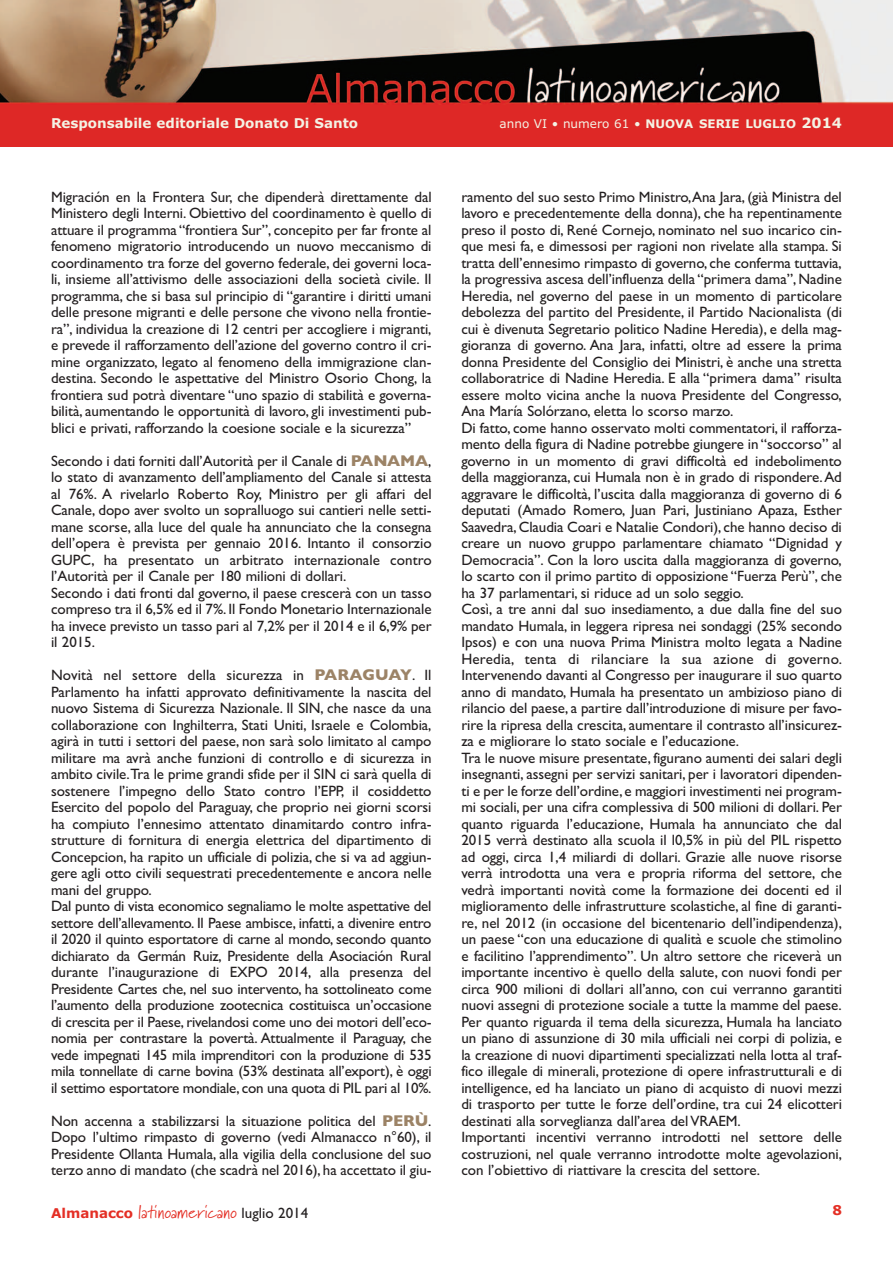
<style>
.page{position:relative;width:893px;height:1263px;background:#fff}
.page>*{position:absolute;margin:0;border:0;box-sizing:border-box;transform-origin:0 0}
.t1{font:18px "Marydale";letter-spacing:.01em;color:#e42f25}
.t2{font:15px/16.5px "Gill Sans";letter-spacing:-.005em;color:#231f20}
.t3{font:700 13.5px "Verdana";color:#f4f2e4}
.t4{font:700 13.5px "Verdana";color:#e42f25}
.t5{font:12px "Verdana";color:#f4f2e4}
.s1{font-weight:700;font-size:11.85px}
.s2{font-weight:700;font-size:14.25px}
.s3{font-weight:700;font-size:15.75px;color:#9c8366}
.s4{font-family:"Verdana";font-weight:700;font-size:13.5px}
.s5{font-family:"Gill Sans";font-size:15px;color:#231f20}
</style>
<div class="page">
<img style="left:0;top:0;width:893px;height:105px">
<div style="left:0;top:105px;width:893px;height:42px;background:#de2826"></div>
<p class="t3" style="left:51px;top:115px;width:309px">Responsabile editoriale Donato Di Santo</p>
<p class="t5" style="left:500px;top:117px;width:344px">anno VI • numero 61 • <span class="s1">NUOVA SERIE LUGLIO</span> <span class="s2">2014</span></p>
<p class="t2" style="left:51px;top:188px;width:382px;text-align:justify">Migración en la Frontera Sur, che dipenderà direttamente dal Ministero degli Interni. Obiettivo del coordinamento è quello di attuare il programma “frontiera Sur”, concepito per far fronte al fenomeno migratorio introducendo un nuovo meccanismo di coordinamento tra forze del governo federale, dei governi loca&shy;li, insieme all’attivismo delle associazioni della società civile. Il programma, che si basa sul principio di “garantire i diritti umani delle presone migranti e delle persone che vivono nella frontie&shy;ra”, individua la creazione di 12 centri per accogliere i migranti, e prevede il rafforzamento dell’azione del governo contro il cri&shy;mine organizzato, legato al fenomeno della immigrazione clan&shy;destina. Secondo le aspettative del Ministro Osorio Chong, la frontiera sud potrà diventare “uno spazio di stabilità e governa&shy;bilità, aumentando le opportunità di lavoro, gli investimenti pub&shy;blici e privati, rafforzando la coesione sociale e la sicurezza”</p>
<p class="t2" style="left:51px;top:452px;width:382px">Secondo i dati forniti dall’Autorità per il Canale di <span class="s3">PANAMA</span>, lo stato di avanzamento dell’ampliamento del Canale si attesta al 76%. A rivelarlo Roberto Roy, Ministro per gli affari del Canale, dopo aver svolto un sopralluogo sui cantieri nelle setti&shy;mane scorse, alla luce del quale ha annunciato che la consegna dell’opera è prevista per gennaio 2016. Intanto il consorzio GUPC, ha presentato un arbitrato internazionale contro l’Autorità per il Canale per 180 milioni di dollari.<br>Secondo i dati fronti dal governo, il paese crescerà con un tasso compreso tra il 6,5% ed il 7%.Il Fondo Monetario Internazionale ha invece previsto un tasso pari al 7,2% per il 2014 e il 6,9% per il 2015.</p>
<p class="t2" style="left:51px;top:667px;width:382px">Novità nel settore della sicurezza in <span class="s3">PARAGUAY</span>. Il Parlamento ha infatti approvato definitivamente la nascita del nuovo Sistema di Sicurezza Nazionale. Il SIN, che nasce da una collaborazione con Inghilterra, Stati Uniti, Israele e Colombia, agirà in tutti i settori del paese, non sarà solo limitato al campo militare ma avrà anche funzioni di controllo e di sicurezza in ambito civile.Tra le prime grandi sfide per il SIN ci sarà quella di sostenere l’impegno dello Stato contro l’EPP, il cosiddetto Esercito del popolo del Paraguay, che proprio nei giorni scorsi ha compiuto l’ennesimo attentato dinamitardo contro infra&shy;strutture di fornitura di energia elettrica del dipartimento di Concepcion, ha rapito un ufficiale di polizia, che si va ad aggiun&shy;gere agli otto civili sequestrati precedentemente e ancora nelle mani del gruppo.<br>Dal punto di vista economico segnaliamo le molte aspettative del settore dell’allevamento. Il Paese ambisce, infatti, a divenire entro il 2020 il quinto esportatore di carne al mondo, secondo quanto dichiarato da Germán Ruiz, Presidente della Asociación Rural durante l’inaugurazione di EXPO 2014, alla presenza del Presidente Cartes che, nel suo intervento, ha sottolineato come l’aumento della produzione zootecnica costituisca un’occasione di crescita per il Paese, rivelandosi come uno dei motori dell’eco&shy;nomia per contrastare la povertà. Attualmente il Paraguay, che vede impegnati 145 mila imprenditori con la produzione di 535 mila tonnellate di carne bovina (53% destinata all’export), è oggi il settimo esportatore mondiale, con una quota di PIL pari al 10%.</p>
<p class="t2" style="left:51px;top:1112px;width:382px;text-align:justify">Non accenna a stabilizzarsi la situazione politica del <span class="s3">PERÙ</span>.<br>Dopo l’ultimo rimpasto di governo (vedi Almanacco n°60), il Presidente Ollanta Humala, alla vigilia della conclusione del suo terzo anno di mandato (che scadrà nel 2016),ha accettato il giu-</p>
<p class="t2" style="left:461px;top:188px;width:382px">ramento del suo sesto Primo Ministro,Ana Jara, (già Ministra del lavoro e precedentemente della donna), che ha repentinamente preso il posto di, René Cornejo, nominato nel suo incarico cin&shy;que mesi fa, e dimessosi per ragioni non rivelate alla stampa. Si tratta dell’ennesimo rimpasto di governo, che conferma tuttavia, la progressiva ascesa dell’influenza della “primera dama”, Nadine Heredia, nel governo del paese in un momento di particolare debolezza del partito del Presidente, il Partido Nacionalista (di cui è divenuta Segretario politico Nadine Heredia), e della mag&shy;gioranza di governo. Ana Jara, infatti, oltre ad essere la prima donna Presidente del Consiglio dei Ministri, è anche una stretta collaboratrice di Nadine Heredia. E alla “primera dama” risulta essere molto vicina anche la nuova Presidente del Congresso, Ana María Solórzano, eletta lo scorso marzo.<br>Di fatto, come hanno osservato molti commentatori, il rafforza&shy;mento della figura di Nadine potrebbe giungere in “soccorso” al governo in un momento di gravi difficoltà ed indebolimento della maggioranza, cui Humala non è in grado di rispondere.Ad aggravare le difficoltà, l’uscita dalla maggioranza di governo di 6 deputati (Amado Romero, Juan Pari, Justiniano Apaza, Esther Saavedra, Claudia Coari e Natalie Condori), che hanno deciso di creare un nuovo gruppo parlamentare chiamato “Dignidad y Democracia”. Con la loro uscita dalla maggioranza di governo, lo scarto con il primo partito di opposizione “Fuerza Perù”, che ha 37 parlamentari, si riduce ad un solo seggio.<br>Così, a tre anni dal suo insediamento, a due dalla fine del suo mandato Humala, in leggera ripresa nei sondaggi (25% secondo Ipsos) e con una nuova Prima Ministra molto legata a Nadine Heredia, tenta di rilanciare la sua azione di governo.<br>Intervenendo davanti al Congresso per inaugurare il suo quarto anno di mandato, Humala ha presentato un ambizioso piano di rilancio del paese, a partire dall’introduzione di misure per favo&shy;rire la ripresa della crescita, aumentare il contrasto all’insicurez&shy;za e migliorare lo stato sociale e l’educazione.<br>Tra le nuove misure presentate, figurano aumenti dei salari degli insegnanti, assegni per servizi sanitari, per i lavoratori dipenden&shy;ti e per le forze dell’ordine,e maggiori investimenti nei program&shy;mi sociali, per una cifra complessiva di 500 milioni di dollari. Per quanto riguarda l’educazione, Humala ha annunciato che dal 2015 verrà destinato alla scuola il l0,5% in più del PIL rispetto ad oggi, circa 1,4 miliardi di dollari. Grazie alle nuove risorse verrà introdotta una vera e propria riforma del settore, che vedrà importanti novità come la formazione dei docenti ed il miglioramento delle infrastrutture scolastiche, al fine di garanti&shy;re, nel 2012 (in occasione del bicentenario dell’indipendenza), un paese “con una educazione di qualità e scuole che stimolino e facilitino l’apprendimento”. Un altro settore che riceverà un importante incentivo è quello della salute, con nuovi fondi per circa 900 milioni di dollari all’anno, con cui verranno garantiti nuovi assegni di protezione sociale a tutte la mamme del paese.<br>Per quanto riguarda il tema della sicurezza, Humala ha lanciato un piano di assunzione di 30 mila ufficiali nei corpi di polizia, e la creazione di nuovi dipartimenti specializzati nella lotta al traf&shy;fico illegale di minerali, protezione di opere infrastrutturali e di intelligence, ed ha lanciato un piano di acquisto di nuovi mezzi di trasporto per tutte le forze dell’ordine, tra cui 24 elicotteri destinati alla sorveglianza dall’area del VRAEM.<br>Importanti incentivi verranno introdotti nel settore delle costruzioni, nel quale verranno introdotte molte agevolazioni, con l’obiettivo di riattivare la crescita del settore.</p>
<p class="t1" style="left:51px;top:1201px;width:259px"><span class="s4">Almanacco</span> latinoamericano <span class="s5">luglio 2014</span></p>
<p class="t4" style="left:832px;top:1202px;width:11px">8</p>
</div>
